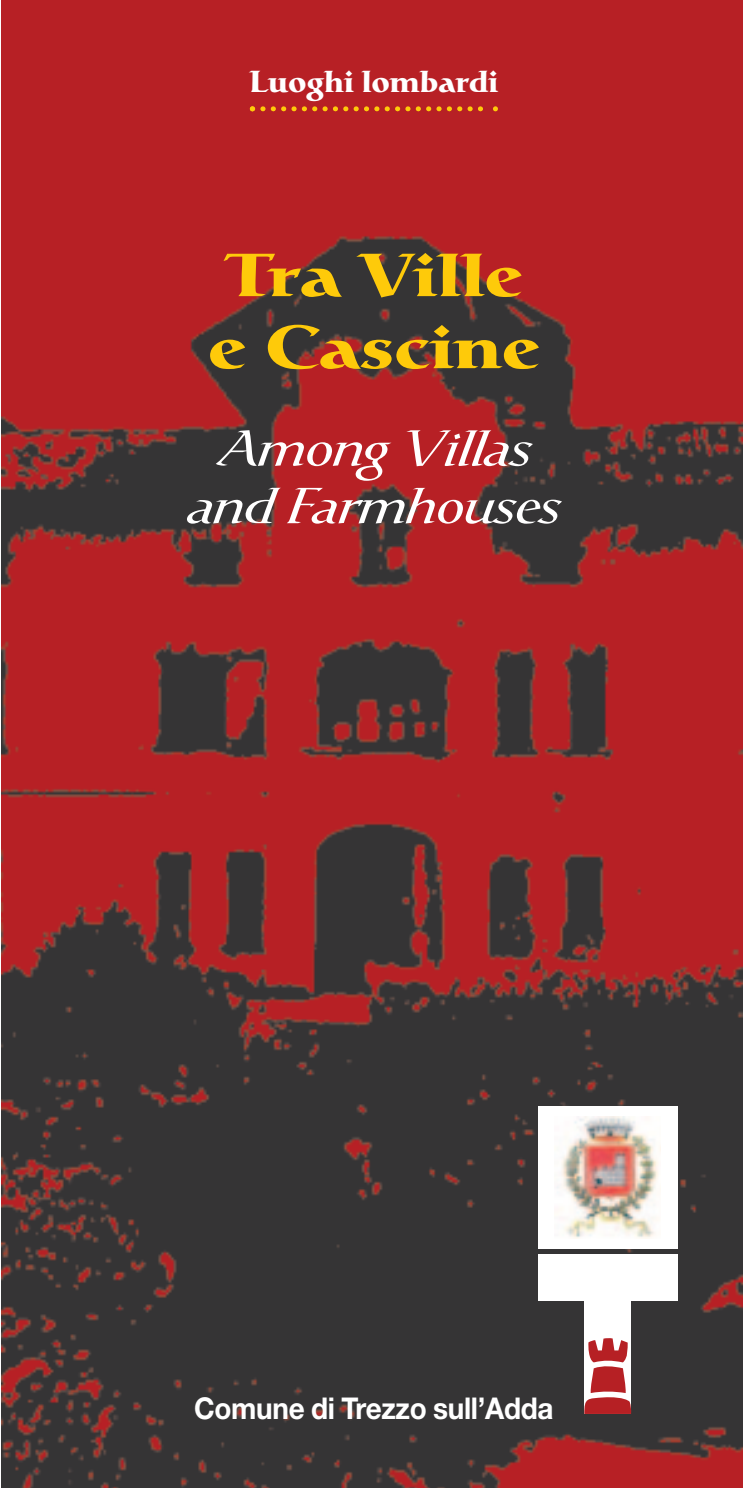
<style>
.page{position:relative;width:743px;height:1488px;background:#fff}
.page>*{position:absolute;margin:0;border:0;box-sizing:border-box;transform-origin:0 0}
.t1{font:700 60px/72px "Catull";letter-spacing:.01em;color:#feca0a;scale:1.15 1}
.t2{font:italic 50px/57.5px "Catull";letter-spacing:-.015em;color:#fff;text-align:center;scale:1.15 1}
.t3{font:700 30px "Helvetica Neue";letter-spacing:-.01em;color:#fff;scale:.93 1}
.t4{font:700 30px "Catull";letter-spacing:.01em;color:#fff;scale:.95 1}
</style>
<div class="page">
<img style="left:2px;top:0;width:740px;height:1487px">
<div style="left:584px;top:1300px;width:47px;height:113px;background:#fff"></div>
<div style="left:538px;top:1254px;width:139px;height:46px;background:#fff"></div>
<div style="left:538px;top:1105px;width:139px;height:143px;background:#fff"></div>
<img style="left:557px;top:1116px;width:102px;height:122px">
<svg style="left:584px;top:1338px;width:47px;height:75px"></svg>
<svg style="left:250px;top:106px;width:248px;height:5px"></svg>
<p class="t4" style="left:250px;top:71px;width:263px">Luoghi lombardi</p>
<p class="t1" style="left:208px;top:246px;width:289px">Tra Ville e Cascine</p>
<p class="t2" style="left:187px;top:426px;width:325px">Among Villas and Farmhouses</p>
<p class="t3" style="left:194px;top:1397px;width:388px">Comune di Trezzo sull’Adda</p>
</div>
